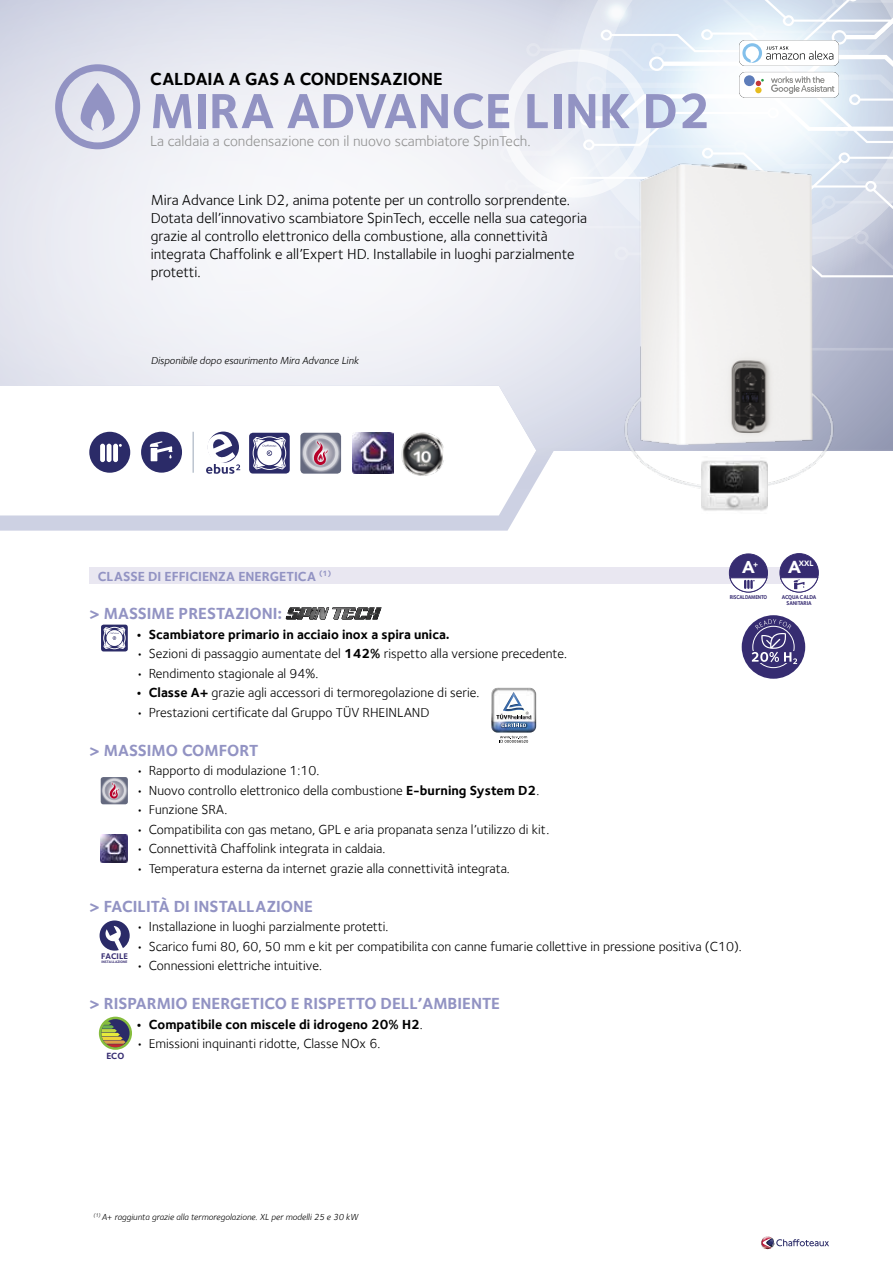
<style>
.page{position:relative;width:893px;height:1263px;background:#fff}
.page>*{position:absolute;margin:0;border:0;box-sizing:border-box;transform-origin:0 0}
.t1{font:700 51px "Foundry Sterling";color:#9293c3}
.t2{font:700 18px "Foundry Sterling";color:#000}
.t3{font:900 17.25px "Avenir";color:#fff}
.t4{font:900 17.1px "Avenir";color:#fff}
.t5{font:700 16.5px "Foundry Sterling";color:#9293c3}
.t6{font:15px/18px "Foundry Sterling";color:#000}
.t7{font:15px "Foundry Sterling";color:#939393}
.t8{font:13.5px "Foundry Sterling";color:#000}
.t9{font:700 13.5px "Foundry Sterling";color:#000}
.t10{font:700 13.5px "Foundry Sterling";color:#9293c3}
.t11{font:italic 10.5px "Foundry Sterling";color:#000}
.t12{font:700 9.3px "Foundry Sterling";color:#362c71}
.t13{font:italic 9px "Foundry Sterling";color:#000}
.t14{font:700 8.4px "Foundry Sterling";color:#362c71}
.t15{font:900 7.65px "Avenir";color:#fff;scale:.96 1}
.t16{font:900 7.5px "Avenir";color:#fff}
.t17{font:700 5.7px/5.7px "Foundry Sterling";letter-spacing:-.03em;color:#362b71;text-align:center;scale:.93 1}
.t18{font:700 5.7px "Foundry Sterling";letter-spacing:-.03em;color:#362b71;scale:.87 1}
.t19{font:700 3.6px "Foundry Sterling";color:#362c71}
.s1{font-weight:700}
.s2{font-weight:400}
</style>
<div class="page">
<svg style="left:761px;top:1236px;width:68px;height:13px"></svg>
<svg style="left:0;top:488px;width:532px;height:43px"></svg>
<svg style="left:0;top:0;width:893px;height:488px"></svg>
<svg style="left:223px;top:0;width:670px;height:412px"></svg>
<div style="left:454px;top:190px;width:439px;height:160px;background:#f0f0f6"></div>
<img style="left:566px;top:198px;width:325px;height:291px">
<svg style="left:286px;top:607px;width:95px;height:12px"></svg>
<img style="left:101px;top:835px;width:27px;height:27px">
<svg style="left:101px;top:777px;width:27px;height:27px"></svg>
<svg style="left:491px;top:687px;width:46px;height:56px"></svg>
<div style="left:101px;top:625px;width:27px;height:26px;background:#2b2b68;border-radius:3px"></div>
<svg style="left:103px;top:627px;width:23px;height:22px"></svg>
<svg style="left:55px;top:64px;width:85px;height:85px;background:#c7c9e0"></svg>
<div style="left:89px;top:567px;width:708px;height:17px;background:#e9e7f1"></div>
<svg style="left:100px;top:920px;width:30px;height:31px"></svg>
<svg style="left:99px;top:1017px;width:33px;height:33px"></svg>
<div style="left:780px;top:554px;width:38px;height:38px;background:#362b71;border-radius:50%"></div>
<div style="left:779px;top:553px;width:40px;height:39px;border:1px solid #362b71;border-radius:50%"></div>
<svg style="left:779px;top:576px;width:40px;height:17px"></svg>
<div style="left:729px;top:554px;width:38px;height:38px;background:#362c71;border-radius:50%"></div>
<div style="left:729px;top:553px;width:39px;height:39px;border:1px solid #362c71;border-radius:50%"></div>
<svg style="left:729px;top:577px;width:39px;height:16px"></svg>
<div style="left:89px;top:432px;width:41px;height:41px;background:#2b2b68;border-radius:50%"></div>
<div style="left:100px;top:444px;width:5px;height:18px;background:#fff;border-radius:2px"></div>
<div style="left:107px;top:444px;width:5px;height:18px;background:#fff;border-radius:2px"></div>
<div style="left:113px;top:444px;width:5px;height:18px;background:#fff;border-radius:2px"></div>
<hr style="left:192px;top:432px;width:2px;height:41px;background:#bcc5d0">
<div style="left:141px;top:432px;width:41px;height:41px;background:#2b2b68;border-radius:50%"></div>
<svg style="left:150px;top:441px;width:22px;height:20px"></svg>
<svg style="left:502px;top:0;width:391px;height:198px"></svg>
<div style="left:249px;top:433px;width:41px;height:40px;background:#2b2b68;border-radius:4px"></div>
<svg style="left:252px;top:436px;width:34px;height:34px"></svg>
<svg style="left:300px;top:433px;width:41px;height:41px;background:#a296a5"></svg>
<img style="left:352px;top:433px;width:41px;height:41px">
<img style="left:401px;top:432px;width:44px;height:45px">
<img style="left:701px;top:455px;width:67px;height:56px">
<div style="left:742px;top:615px;width:63px;height:64px;background:#362c71;border-radius:50%"></div>
<div style="left:752px;top:626px;width:43px;height:42px;border:1px solid #fff;border-radius:50%"></div>
<svg style="left:752px;top:619px;width:45px;height:45px"></svg>
<svg style="left:203px;top:430px;width:37px;height:44px"></svg>
<h2 class="t2" style="left:150px;top:68px;width:294px">CALDAIA A GAS A CONDENSAZIONE</h2>
<h1 class="t1" style="left:150px;top:81px;width:562px">MIRA ADVANCE LINK D2</h1>
<p class="t7" style="left:150px;top:132px;width:382px">La caldaia a condensazione con il nuovo scambiatore SpinTech.</p>
<p class="t6" style="left:151px;top:190px;width:438px">Mira Advance Link D2, anima potente per un controllo sorprendente.<br>Dotata dell’innovativo scambiatore SpinTech, eccelle nella sua categoria grazie al controllo elettronico della combustione, alla connettività integrata Chaffolink e all’Expert HD. Installabile in luoghi parzialmente protetti.</p>
<p class="t11" style="left:151px;top:355px;width:209px">Disponibile dopo esaurimento Mira Advance Link</p>
<p class="t10" style="left:98px;top:568px;width:235px">CLASSE DI EFFICIENZA ENERGETICA <sup>(1)</sup></p>
<p class="t4" style="left:742px;top:553px;width:14px">A</p>
<p class="t16" style="left:753px;top:558px;width:7px">+</p>
<p class="t18" style="left:730px;top:593px;width:44px">RISCALDAMENTO</p>
<p class="t5" style="left:89px;top:604px;width:195px">&gt; MASSIME PRESTAZIONI:</p>
<p class="t9" style="left:136px;top:626px;width:315px">• Scambiatore primario in acciaio inox a spira unica.</p>
<p class="t8" style="left:136px;top:646px;width:432px">• Sezioni di passaggio aumentate del <span class="s1">142%</span> rispetto alla versione precedente.</p>
<p class="t8" style="left:136px;top:665px;width:184px">• Rendimento stagionale al 94%.</p>
<p class="t8" style="left:136px;top:685px;width:345px"><span class="s1">• Classe A+</span> grazie agli accessori di termoregolazione di serie.</p>
<p class="t8" style="left:136px;top:704px;width:295px">• Prestazioni certificate dal Gruppo TÜV RHEINLAND</p>
<p class="t5" style="left:89px;top:740px;width:171px">&gt; MASSIMO COMFORT</p>
<p class="t8" style="left:136px;top:763px;width:185px">• Rapporto di modulazione 1:10.</p>
<p class="t8" style="left:136px;top:782px;width:405px">• Nuovo controllo elettronico della combustione <span class="s1">E-burning System D2</span>.</p>
<p class="t8" style="left:136px;top:802px;width:93px">• Funzione SRA.</p>
<p class="t8" style="left:136px;top:821px;width:415px">• Compatibilita con gas metano, GPL e aria propanata senza l’utilizzo di kit.</p>
<p class="t8" style="left:136px;top:841px;width:251px">• Connettività Chaffolink integrata in caldaia.</p>
<p class="t8" style="left:136px;top:860px;width:375px">• Temperatura esterna da internet grazie alla connettività integrata.</p>
<p class="t5" style="left:89px;top:896px;width:225px">&gt; FACILITÀ DI INSTALLAZIONE</p>
<p class="t8" style="left:136px;top:919px;width:254px">• Installazione in luoghi parzialmente protetti.</p>
<p class="t8" style="left:136px;top:938px;width:607px">• Scarico fumi 80, 60, 50 mm e kit per compatibilita con canne fumarie collettive in pressione positiva (C10).</p>
<p class="t8" style="left:136px;top:958px;width:187px">• Connessioni elettriche intuitive.</p>
<p class="t5" style="left:89px;top:994px;width:412px">&gt; RISPARMIO ENERGETICO E RISPETTO DELL’AMBIENTE</p>
<p class="t9" style="left:136px;top:1016px;width:288px">• Compatibile con miscele di idrogeno 20% H2<span class="s2">.</span></p>
<p class="t8" style="left:136px;top:1036px;width:246px">• Emissioni inquinanti ridotte, Classe NOx 6.</p>
<p class="t14" style="left:101px;top:950px;width:28px">FACILE</p>
<p class="t19" style="left:102px;top:959px;width:28px">INSTALLAZIONE</p>
<p class="t12" style="left:106px;top:1049px;width:19px">ECO</p>
<p class="t3" style="left:788px;top:552px;width:14px">A</p>
<p class="t15" style="left:799px;top:557px;width:17px">XXL</p>
<p class="t17" style="left:782px;top:594px;width:39px">ACQUA CALDA<br>SANITARIA</p>
<p class="t13" style="left:94px;top:1212px;width:266px"><sup>(1)</sup> A+ raggiunta grazie alla termoregolazione. XL per modelli 25 e 30 kW</p>
</div>
